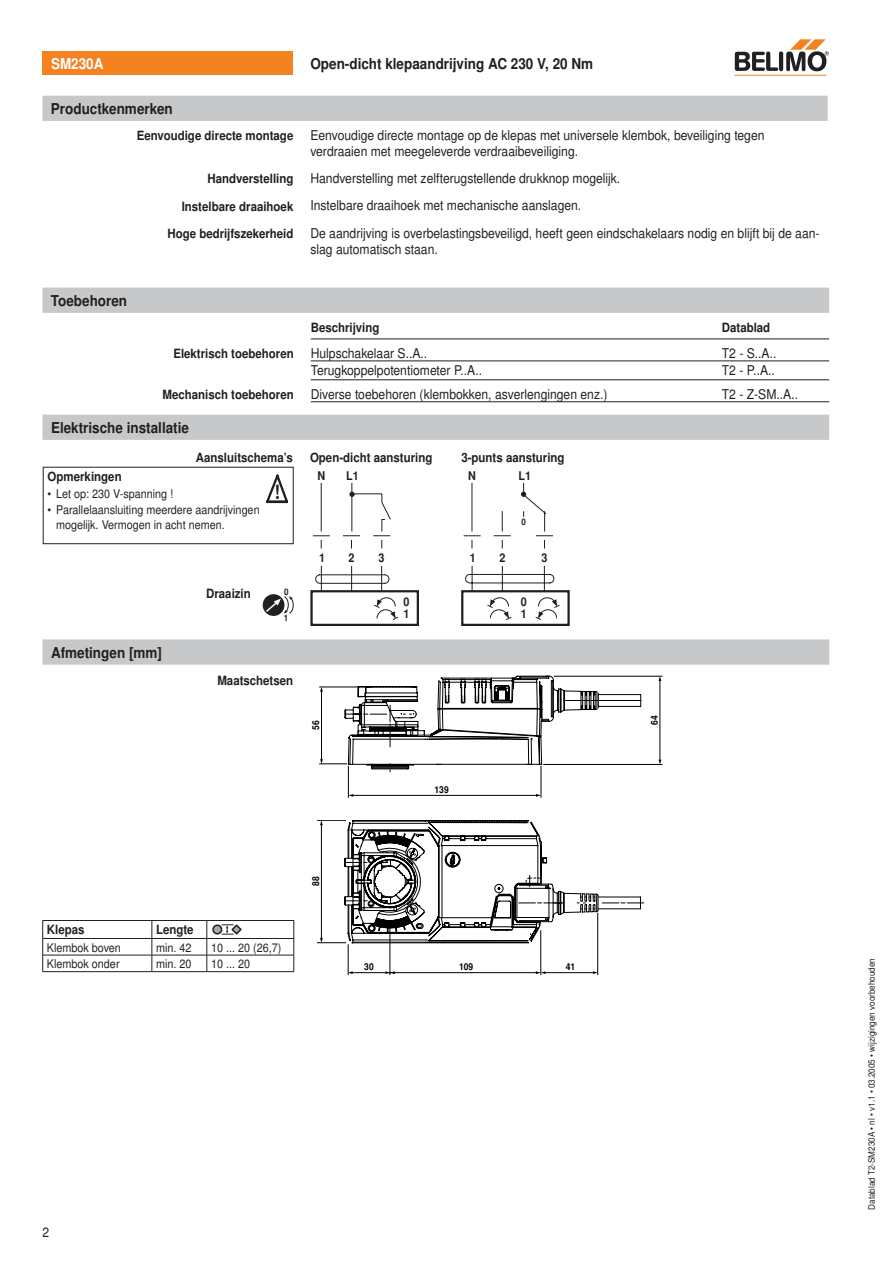
<style>
.page{position:relative;width:893px;height:1263px;background:#fff}
.page>*{position:absolute;margin:0;border:0;box-sizing:border-box;transform-origin:0 0}
.t1{font:700 19.8px "Nimbus Sans BEL";color:#231f20;scale:.83 1}
.Titel_1{font:700 15px "Nimbus Sans BEL";color:#231f20;scale:.9 1}
.Titel_2{font:700 15px "Nimbus Sans BEL";color:#231f20;scale:.9 1}
.Titel_2-2{font:700 15px "Nimbus Sans BEL";color:#fff;scale:.9 1}
.Lauftext_9{font:13.5px/16.2px "Nimbus Sans BEL";color:#231f20;scale:.9 1}
.Marginalien{font:700 12.75px "Nimbus Sans BEL";color:#231f20;scale:.9 1}
.Titel_3{font:700 12.75px "Nimbus Sans BEL";color:#231f20;scale:.9 1}
.Lauftext_9-2{font:700 12.75px "Nimbus Sans BEL";color:#231f20;scale:.9 1}
.Lauftext_8{font:700 12.75px "Nimbus Sans BEL";color:#231f20;scale:.9 1}
.Aufzählung_9__3_mm{font:12px/14.4px "Nimbus Sans BEL";color:#231f20;scale:.9 1}
.Lauftext_9-3{font:12px "Nimbus Sans BEL";color:#231f20;scale:.9 1}
.t2{font:700 12px "Nimbus Sans BEL";color:#231f20;scale:.9 1}
.t3{font:700 9.45px "Nimbus Sans BEL";color:#000;scale:.9 1}
.Vertikaltext{font:9px "Nimbus Sans BEL";color:#231f20;scale:.9 1}
.t4{font:700 9px "Nimbus Sans BEL";color:#231f20;scale:.9 1}
</style>
<div class="page">
<hr style="left:735px;top:75px;width:92px;height:1px;background:#f58220">
<svg style="left:735px;top:39px;width:94px;height:33px"></svg>
<div style="left:43px;top:51px;width:250px;height:24px;background:#f58220"></div>
<div style="left:42px;top:288px;width:787px;height:25px;background:#c7c8ca"></div>
<hr style="left:311px;top:339px;width:411px;height:1px;background:#231f20">
<hr style="left:722px;top:339px;width:107px;height:1px;background:#231f20">
<hr style="left:311px;top:361px;width:411px;height:1px;background:#231f20">
<hr style="left:722px;top:361px;width:107px;height:1px;background:#231f20">
<hr style="left:311px;top:380px;width:411px;height:1px;background:#231f20">
<hr style="left:722px;top:380px;width:107px;height:1px;background:#231f20">
<hr style="left:311px;top:401px;width:411px;height:1px;background:#231f20">
<hr style="left:722px;top:401px;width:107px;height:1px;background:#231f20">
<div style="left:42px;top:96px;width:786px;height:25px;background:#c7c8ca"></div>
<svg style="left:43px;top:639px;width:786px;height:26px;background:#c8c9cb"></svg>
<hr style="left:43px;top:920px;width:109px;height:1px;background:#231f20">
<hr style="left:152px;top:920px;width:55px;height:1px;background:#231f20">
<hr style="left:207px;top:920px;width:87px;height:1px;background:#231f20">
<hr style="left:43px;top:938px;width:109px;height:1px;background:#231f20">
<hr style="left:152px;top:938px;width:55px;height:1px;background:#231f20">
<hr style="left:207px;top:938px;width:87px;height:1px;background:#231f20">
<hr style="left:43px;top:955px;width:109px;height:1px;background:#231f20">
<svg style="left:42px;top:921px;width:1px;height:50px"></svg>
<hr style="left:152px;top:955px;width:55px;height:1px;background:#231f20">
<svg style="left:152px;top:921px;width:1px;height:50px"></svg>
<hr style="left:207px;top:955px;width:87px;height:1px;background:#231f20">
<svg style="left:207px;top:921px;width:1px;height:50px"></svg>
<svg style="left:294px;top:921px;width:1px;height:50px"></svg>
<hr style="left:43px;top:971px;width:109px;height:1px;background:#231f20">
<hr style="left:152px;top:971px;width:55px;height:1px;background:#231f20">
<hr style="left:207px;top:971px;width:87px;height:1px;background:#231f20">
<div style="left:213px;top:925px;width:9px;height:9px;background:#a8a9ad;border-radius:50%"></div>
<div style="left:212px;top:924px;width:10px;height:10px;border:2px solid #231f20;border-radius:50%"></div>
<svg style="left:222px;top:924px;width:20px;height:11px"></svg>
<div style="left:43px;top:415px;width:786px;height:25px;background:#c7c8ca"></div>
<svg style="left:263px;top:594px;width:21px;height:22px"></svg>
<svg style="left:264px;top:596px;width:29px;height:18px"></svg>
<div style="left:43px;top:467px;width:250px;height:77px;border:1px solid #231f20"></div>
<svg style="left:266px;top:475px;width:22px;height:29px"></svg>
<div style="left:310px;top:590px;width:109px;height:36px;border:2px solid #231f20"></div>
<svg style="left:374px;top:597px;width:25px;height:23px"></svg>
<svg style="left:313px;top:483px;width:78px;height:108px"></svg>
<svg style="left:464px;top:483px;width:89px;height:65px"></svg>
<div style="left:461px;top:590px;width:109px;height:36px;border:2px solid #231f20"></div>
<svg style="left:465px;top:565px;width:95px;height:55px"></svg>
<hr style="left:348px;top:766px;width:1px;height:32px;background:#000">
<hr style="left:541px;top:766px;width:1px;height:32px;background:#000">
<hr style="left:352px;top:795px;width:186px;height:1px;background:#000">
<svg style="left:536px;top:794px;width:5px;height:3px"></svg>
<hr style="left:554px;top:676px;width:108px;height:1px;background:#000">
<hr style="left:543px;top:764px;width:119px;height:1px;background:#000">
<hr style="left:660px;top:679px;width:1px;height:81px;background:#000">
<svg style="left:658px;top:676px;width:3px;height:5px"></svg>
<svg style="left:319px;top:676px;width:322px;height:97px"></svg>
<hr style="left:348px;top:944px;width:1px;height:31px;background:#000">
<hr style="left:390px;top:922px;width:1px;height:53px;background:#000">
<hr style="left:540px;top:930px;width:1px;height:45px;background:#000">
<hr style="left:597px;top:913px;width:1px;height:62px;background:#000">
<hr style="left:352px;top:972px;width:43px;height:1px;background:#000">
<svg style="left:348px;top:971px;width:5px;height:3px"></svg>
<hr style="left:394px;top:972px;width:144px;height:1px;background:#000">
<svg style="left:385px;top:971px;width:10px;height:3px"></svg>
<hr style="left:544px;top:972px;width:50px;height:1px;background:#000">
<svg style="left:593px;top:971px;width:5px;height:3px"></svg>
<svg style="left:536px;top:971px;width:9px;height:3px"></svg>
<svg style="left:317px;top:820px;width:327px;height:123px"></svg>
<p class="Titel_2-2" style="left:51px;top:55px;width:60px">SM230A</p>
<p class="Titel_2" style="left:310px;top:55px;width:316px">Open-dicht klepaandrijving AC 230 V, 20 Nm</p>
<p class="Titel_1" style="left:51px;top:100px;width:137px">Productkenmerken</p>
<p class="Marginalien" style="left:137px;top:128px;width:175px">Eenvoudige directe montage</p>
<p class="Lauftext_9" style="left:310px;top:127px;width:506px">Eenvoudige directe montage op de klepas met universele klembok, beveiliging tegen verdraaien met meegeleverde verdraaibeveiliging.</p>
<p class="Marginalien" style="left:208px;top:171px;width:97px">Handverstelling</p>
<p class="Lauftext_9" style="left:310px;top:171px;width:346px">Handverstelling met zelfterugstellende drukknop mogelijk.</p>
<p class="Marginalien" style="left:182px;top:198px;width:126px">Instelbare draaihoek</p>
<p class="Lauftext_9" style="left:310px;top:198px;width:302px">Instelbare draaihoek met mechanische aanslagen.</p>
<p class="Marginalien" style="left:167px;top:226px;width:141px">Hoge bedrijfszekerheid</p>
<p class="Lauftext_9" style="left:310px;top:225px;width:567px">De aandrijving is overbelastingsbeveiligd, heeft geen eindschakelaars nodig en blijft bij de aan&shy;slag automatisch staan.</p>
<p class="Titel_1" style="left:51px;top:292px;width:86px">Toebehoren</p>
<p class="Lauftext_9-2" style="left:311px;top:320px;width:78px">Beschrijving</p>
<p class="Lauftext_9-2" style="left:722px;top:320px;width:55px">Datablad</p>
<p class="Marginalien" style="left:173px;top:346px;width:135px">Elektrisch toebehoren</p>
<p class="Lauftext_9" style="left:311px;top:345px;width:131px">Hulpschakelaar S..A..</p>
<p class="Lauftext_9" style="left:722px;top:345px;width:62px">T2 - S..A..</p>
<p class="Lauftext_9" style="left:311px;top:363px;width:192px">Terugkoppelpotentiometer P..A..</p>
<p class="Lauftext_9" style="left:722px;top:363px;width:61px">T2 - P..A..</p>
<p class="Marginalien" style="left:162px;top:386px;width:147px">Mechanisch toebehoren</p>
<p class="Lauftext_9" style="left:311px;top:386px;width:331px">Diverse toebehoren (klembokken, asverlengingen enz.)</p>
<p class="Lauftext_9" style="left:722px;top:386px;width:86px">T2 - Z-SM..A..</p>
<p class="Titel_1" style="left:51px;top:419px;width:155px">Elektrische installatie</p>
<p class="Marginalien" style="left:196px;top:450px;width:109px">Aansluitschema’s</p>
<p class="Titel_3" style="left:310px;top:450px;width:137px">Open-dicht aansturing</p>
<p class="Titel_3" style="left:461px;top:450px;width:116px">3-punts aansturing</p>
<p class="Lauftext_8" style="left:48px;top:469px;width:84px">Opmerkingen</p>
<p class="Aufzählung_9__3_mm" style="left:48px;top:486px;width:141px">• Let op: 230 V-spanning !</p>
<p class="Aufzählung_9__3_mm" style="left:56px;top:503px;width:228px;text-indent:-9px">• Parallelaansluiting meerdere aandrijvingen mogelijk. Vermogen in acht nemen.</p>
<p class="t1" style="left:274px;top:480px;width:8px">!</p>
<p class="Titel_1" style="left:51px;top:643px;width:125px">Afmetingen [mm]</p>
<p class="Marginalien" style="left:206px;top:586px;width:51px">Draaizin</p>
<p class="t4" style="left:284px;top:587px;width:7px">0</p>
<p class="t4" style="left:284px;top:613px;width:7px">1</p>
<p class="Marginalien" style="left:217px;top:673px;width:86px">Maatschetsen</p>
<p class="t2" style="left:318px;top:469px;width:10px">N</p>
<p class="t2" style="left:346px;top:469px;width:16px">L1</p>
<p class="t2" style="left:319px;top:550px;width:8px">1</p>
<p class="t2" style="left:349px;top:551px;width:8px">2</p>
<p class="t2" style="left:379px;top:551px;width:8px">3</p>
<p class="t2" style="left:403px;top:595px;width:8px">0</p>
<p class="t2" style="left:403px;top:607px;width:8px">1</p>
<p class="t3" style="left:310px;top:730px;width:12px;rotate:-90deg">56</p>
<p class="t2" style="left:468px;top:469px;width:10px">N</p>
<p class="t2" style="left:518px;top:469px;width:16px">L1</p>
<p class="t4" style="left:521px;top:516px;width:7px">0</p>
<p class="t2" style="left:470px;top:550px;width:8px">1</p>
<p class="t2" style="left:499px;top:551px;width:8px">2</p>
<p class="t2" style="left:541px;top:551px;width:8px">3</p>
<p class="t2" style="left:521px;top:595px;width:8px">0</p>
<p class="t2" style="left:521px;top:607px;width:8px">1</p>
<p class="t3" style="left:434px;top:784px;width:17px">139</p>
<p class="Titel_3" style="left:47px;top:922px;width:43px">Klepas</p>
<p class="Lauftext_9-2" style="left:156px;top:922px;width:43px">Lengte</p>
<p class="Lauftext_9-3" style="left:47px;top:940px;width:84px">Klembok boven</p>
<p class="Lauftext_9-3" style="left:156px;top:940px;width:41px">min. 42</p>
<p class="Lauftext_9-3" style="left:211px;top:940px;width:80px">10 ... 20 (26,7)</p>
<p class="Lauftext_9-3" style="left:47px;top:957px;width:82px">Klembok onder</p>
<p class="Lauftext_9-3" style="left:156px;top:957px;width:41px">min. 20</p>
<p class="Lauftext_9-3" style="left:211px;top:957px;width:45px">10 ... 20</p>
<p class="t3" style="left:310px;top:886px;width:12px;rotate:-90deg">88</p>
<p class="t3" style="left:364px;top:961px;width:12px">30</p>
<p class="t3" style="left:459px;top:961px;width:17px">109</p>
<p class="t3" style="left:566px;top:961px;width:12px">41</p>
<p class="t3" style="left:649px;top:725px;width:12px;rotate:-90deg">64</p>
<p class="Lauftext_9" style="left:43px;top:1225px;width:9px">2</p>
<p class="Vertikaltext" style="left:866px;top:1210px;width:281px;rotate:-90deg">Datablad T2-SM230A • nl • v1.1 • 03.2005 • wijzigingen voorbehouden</p>
</div>
